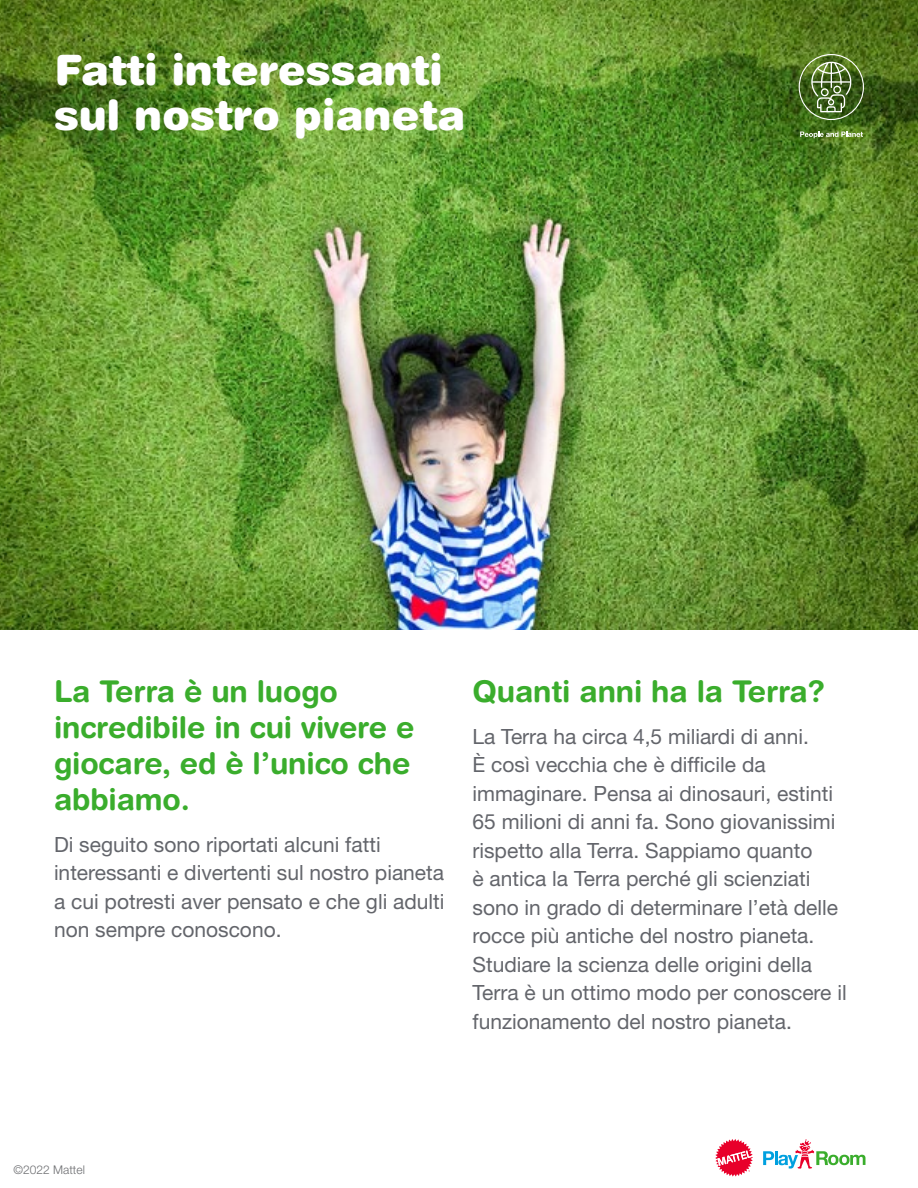
<style>
.page{position:relative;width:918px;height:1188px;background:#fff}
.page>*{position:absolute;margin:0;border:0;box-sizing:border-box;transform-origin:0 0}
.t1{font:900 42px/45px "Helvetica Rounded LT Std";color:#fff}
.t2{font:700 30px/36px "Helvetica Rounded LT Std";letter-spacing:-.005em;color:#3aad2c}
.t3{font:21px/28.5px "Helvetica Neue LT Std";color:#63656b}
.t4{font:300 12px "Helvetica Neue LT Std";color:#6d6e71}
</style>
<div class="page">
<img style="left:0;top:0;width:918px;height:629px">
<svg style="left:763px;top:1139px;width:102px;height:30px"></svg>
<svg style="left:715px;top:1139px;width:38px;height:38px"></svg>
<svg style="left:800px;top:132px;width:63px;height:6px"></svg>
<svg style="left:799px;top:54px;width:65px;height:66px;background:#607d3e"></svg>
<h1 class="t1" style="left:54px;top:46px;width:413px">Fatti interessanti sul nostro pianeta</h1>
<h2 class="t2" style="left:54px;top:673px;width:362px">La Terra è un luogo incredibile in cui vivere e giocare, ed è l’unico che abbiamo.</h2>
<p class="t3" style="left:54px;top:830px;width:392px">Di seguito sono riportati alcuni fatti interessanti e divertenti sul nostro pianeta a cui potresti aver pensato e che gli adulti non sempre conoscono.</p>
<h2 class="t2" style="left:472px;top:673px;width:354px">Quanti anni ha la Terra?</h2>
<p class="t3" style="left:472px;top:722px;width:376px">La Terra ha circa 4,5 miliardi di anni.<br>È così vecchia che è difficile da immaginare. Pensa ai dinosauri, estinti 65 milioni di anni fa. Sono giovanissimi rispetto alla Terra. Sappiamo quanto<br>è antica la Terra perché gli scienziati sono in grado di determinare l’età delle rocce più antiche del nostro pianeta.<br>Studiare la scienza delle origini della Terra è un ottimo modo per conoscere il funzionamento del nostro pianeta.</p>
<p class="t4" style="left:14px;top:1163px;width:73px">©2022 Mattel</p>
</div>
